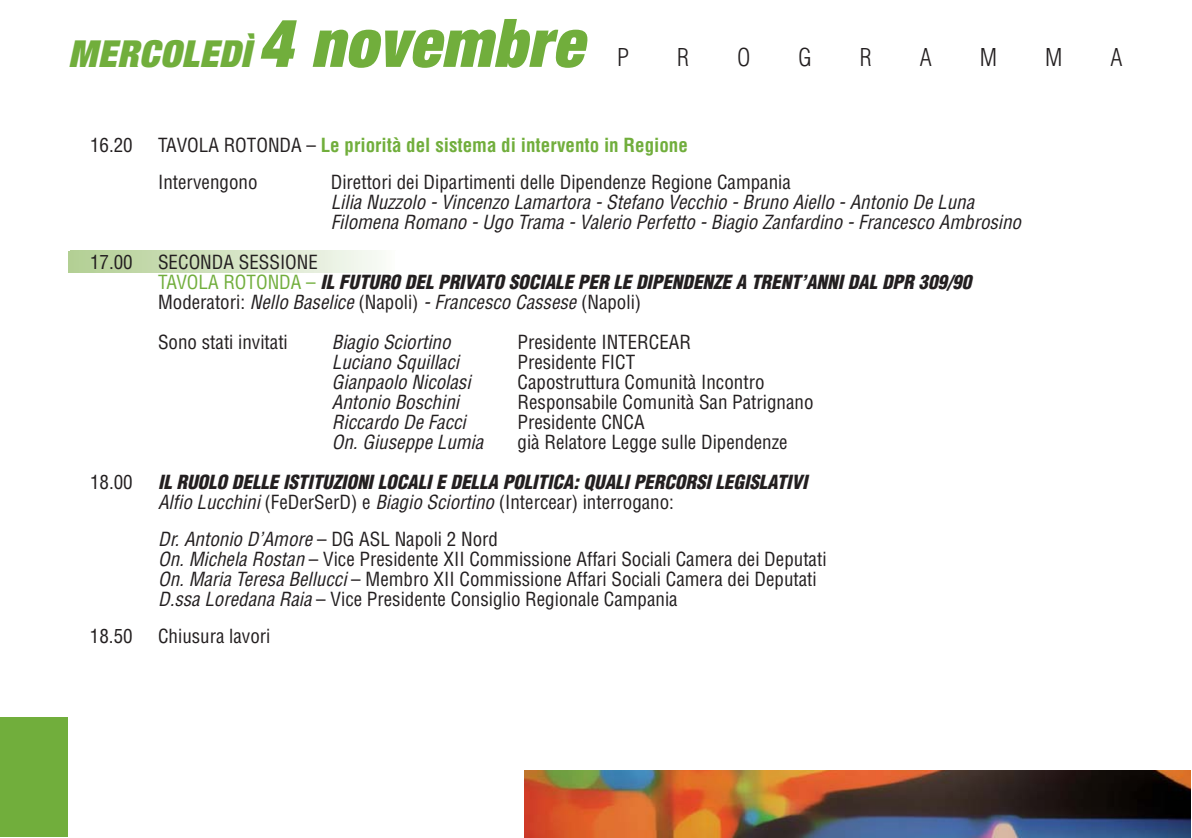
<style>
.page{position:relative;width:1192px;height:838px;background:#fff}
.page>*{position:absolute;margin:0;border:0;box-sizing:border-box;transform-origin:0 0}
.t1{font:italic 900 expanded 37.2px "Helvetica Neue";color:#71ae3c}
.t2{font:300 condensed 24px "Helvetica";color:#231f20}
.t3{font:condensed 19px/20px "Helvetica";color:#231f20}
.t4{font:italic 900 condensed 19px/19.8px "Helvetica";color:#231f20}
.t5{font:italic condensed 19px/20px "Helvetica";color:#231f20}
.t6{font:700 condensed 19px/37px "Helvetica";color:#71ae3c}
.s1{font-size:67px}
.s2{font-weight:400;color:#231f20}
.s3{font-weight:400;font-style:normal}
.s4{font-weight:400;font-style:normal;color:#71ae3c}
.s5{font-weight:400}
.s6{font-style:italic}
</style>
<div class="page">
<hr style="left:68px;top:251px;width:2px;height:21px;background:#b2cf93">
<div style="left:70px;top:251px;width:325px;height:21px;background:linear-gradient(to right,#b2ce92,#f9fbf7)"></div>
<img style="left:524px;top:771px;width:667px;height:66px">
<div style="left:0;top:717px;width:68px;height:120px;background:#71ae3c"></div>
<h1 class="t1" style="left:68px;top:40px;width:529px">MERCOLEDÌ <span class="s1">4 novembre</span></h1>
<p class="t2" style="left:617px;top:48px;width:13px">P</p>
<p class="t2" style="left:677px;top:48px;width:13px">R</p>
<p class="t2" style="left:737px;top:48px;width:15px">O</p>
<p class="t2" style="left:799px;top:48px;width:15px">G</p>
<p class="t2" style="left:860px;top:48px;width:13px">R</p>
<p class="t2" style="left:920px;top:48px;width:13px">A</p>
<p class="t2" style="left:980px;top:48px;width:19px">M</p>
<p class="t2" style="left:1045px;top:48px;width:19px">M</p>
<p class="t2" style="left:1111px;top:48px;width:13px">A</p>
<p class="t3" style="left:90px;top:137px;width:44px">16.20</p>
<p class="t6" style="left:158px;top:128px;width:531px"><span class="s2">TAVOLA ROTONDA –</span> Le priorità del sistema di intervento in Regione<br><span class="s2">Intervengono</span></p>
<p class="t3" style="left:331px;top:174px;width:462px">Direttori dei Dipartimenti delle Dipendenze Regione Campania</p>
<p class="t5" style="left:331px;top:194px;width:696px">Lilia Nuzzolo -Vincenzo Lamartora -Stefano Vecchio -Bruno Aiello -Antonio De Luna<br>Filomena Romano -Ugo Trama -Valerio Perfetto -Biagio Zanfardino -Francesco Ambrosino</p>
<p class="t3" style="left:90px;top:254px;width:44px">17.00</p>
<p class="t4" style="left:158px;top:254px;width:819px"><span class="s3">SECONDA SESSIONE<br></span><span class="s4">TA V O L A R O T O N D A –</span> IL FUTURO DEL PRIVATO SOCIALE PER LE DIPENDENZE A TRENT’ANNIDAL DPR 309/90<br><span class="s3">M o d e r a t o r i :</span> <span class="s5">Nello Baselice</span> <span class="s3">( N a p o l i )</span> <span class="s5">-Francesco Cassese</span> <span class="s3">( N a p o l i )</span></p>
<p class="t3" style="left:158px;top:333px;width:131px">Sono stati invitati</p>
<p class="t5" style="left:332px;top:333px;width:124px">Biagio Sciortino</p>
<p class="t3" style="left:518px;top:333px;width:175px">Presidente INTERCEAR</p>
<p class="t5" style="left:332px;top:353px;width:132px">Luciano Squillaci</p>
<p class="t3" style="left:518px;top:353px;width:119px">Presidente FICT</p>
<p class="t5" style="left:332px;top:373px;width:144px">Gianpaolo Nicolasi</p>
<p class="t3" style="left:518px;top:373px;width:248px">Capostruttura Comunità Incontro</p>
<p class="t5" style="left:332px;top:393px;width:132px">Antonio Boschini</p>
<p class="t3" style="left:518px;top:393px;width:298px">Responsabile Comunità San Patrignano</p>
<p class="t5" style="left:332px;top:413px;width:139px">Riccardo De Facci</p>
<p class="t3" style="left:518px;top:413px;width:129px">Presidente CNCA</p>
<p class="t5" style="left:332px;top:433px;width:157px">On.Giuseppe Lumia</p>
<p class="t3" style="left:518px;top:433px;width:272px">già Relatore Legge sulle Dipendenze</p>
<p class="t3" style="left:90px;top:473px;width:44px">18.00</p>
<p class="t4" style="left:158px;top:473px;width:655px">IL RUOLO DELLE ISTITUZIONILOCALIE DELLA POLITICA:QUALIPERCORSILEGISLATIVI<br><span class="s5">Alfio Lucchini</span><span class="s3">(FeDerSerD) e</span> <span class="s5">Biagio Sciortino</span> <span class="s3">(Intercear) interrogano:</span></p>
<p class="t3" style="left:158px;top:530px;width:670px"><span class="s6">Dr.Antonio D’Amore</span> – D G A S L N a p o l i 2 N o r d<br><span class="s6">On.Michela Rostan</span> – Vice Presidente XII Commissione Affari Sociali Camera dei Deputati <span class="s6">On.Maria Teresa Bellucci</span>– Membro XII Commissione Affari Sociali Camera dei Deputati <span class="s6">D.ssa Loredana Raia</span> – Vice Presidente Consiglio Regionale Campania</p>
<p class="t3" style="left:90px;top:627px;width:44px">18.50</p>
<p class="t3" style="left:158px;top:627px;width:114px">Chiusura lavori</p>
</div>
